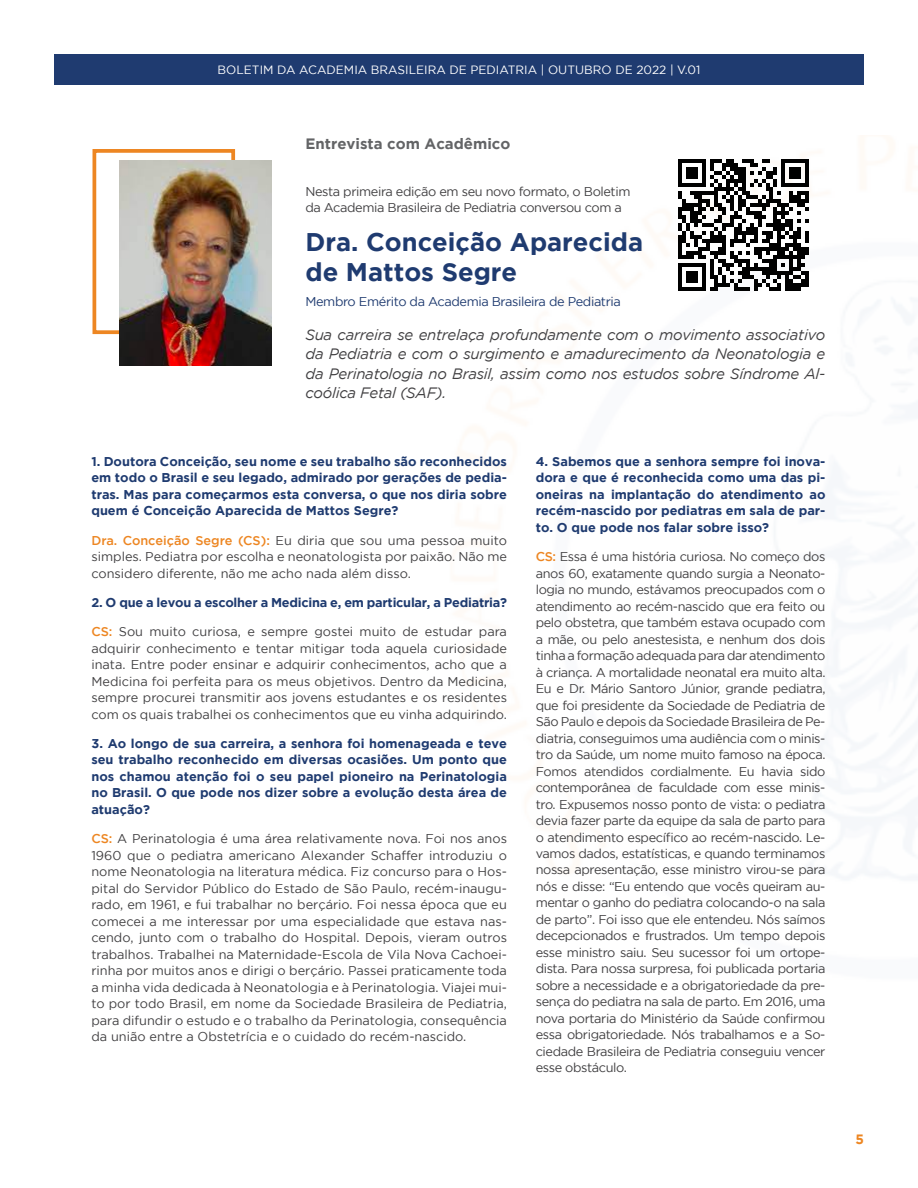
<style>
.page{position:relative;width:918px;height:1188px;background:#fff}
.page>*{position:absolute;margin:0;border:0;box-sizing:border-box;transform-origin:0 0}
.t1{font:700 25.5px/30.6px "Gotham";color:#1f3b70}
.t2{font:italic 15px/19.5px "Gotham";letter-spacing:-.02em;color:#414042;text-align:justify}
.t3{font:700 15px "Gotham";color:#636466}
.t4{font:700 13.5px "Gotham";color:#ed8622}
.t5{font:12.75px/16.5px "Gotham";letter-spacing:-.02em;color:#414042;text-align:justify}
.t6{font:700 12.75px/16.5px "Gotham";color:#1f3b70;text-align:justify}
.t7{font:700 12.75px "Gotham";letter-spacing:-.02em;color:#1f3b70}
.t8{font:12.75px "Gotham";letter-spacing:-.03em;color:#1f3b70}
.t9{font:12px "Gotham";color:#fff}
.s1{font-weight:500;color:#ed8622}
</style>
<div class="page">
<div style="left:54px;top:55px;width:810px;height:30px;background:#1f3b70"></div>
<div style="left:93px;top:149px;width:142px;height:185px;border:4px solid #ed8622"></div>
<img style="left:119px;top:160px;width:152px;height:206px">
<svg style="left:678px;top:159px;width:131px;height:132px"></svg>
<p class="t9" style="left:218px;top:63px;width:484px">BOLETIM DA ACADEMIA BRASILEIRA DE PEDIATRIA | OUTUBRO DE 2022 | V.01</p>
<p class="t3" style="left:305px;top:135px;width:206px">Entrevista com Acadêmico</p>
<p class="t5" style="left:305px;top:183px;width:327px">Nesta primeira edição em seu novo formato, o Boletim da Academia Brasileira de Pediatria conversou com a</p>
<h1 class="t1" style="left:305px;top:226px;width:339px">Dra. Conceição Aparecida de Mattos Segre</h1>
<p class="t8" style="left:305px;top:294px;width:317px">Membro Emérito da Academia Brasileira de Pediatria</p>
<p class="t2" style="left:305px;top:325px;width:522px">Sua carreira se entrelaça profundamente com o movimento associativo da Pediatria e com o surgimento e amadurecimento da Neonatologia e da Perinatologia no Brasil, assim como nos estudos sobre Síndrome Al&shy;coólica Fetal (SAF).</p>
<p class="t6" style="left:91px;top:453px;width:417px">1. Doutora Conceição, seu nome e seu trabalho são reconhecidos em todo o Brasil e seu legado, admirado por gerações de pedia&shy;tras. Mas para começarmos esta conversa, o que nos diria sobre quem é Conceição Aparecida de Mattos Segre?</p>
<p class="t5" style="left:91px;top:532px;width:417px"><span class="s1">Dra. Conceição Segre (CS):</span> Eu diria que sou uma pessoa muito simples. Pediatra por escolha e neonatologista por paixão. Não me considero diferente, não me acho nada além disso.</p>
<p class="t7" style="left:91px;top:595px;width:417px">2. O que a levou a escolher a Medicina e, em particular, a Pediatria?</p>
<p class="t5" style="left:91px;top:623px;width:417px"><span class="s1">CS:</span> Sou muito curiosa, e sempre gostei muito de estudar para adquirir conhecimento e tentar mitigar toda aquela curiosidade inata. Entre poder ensinar e adquirir conhecimentos, acho que a Medicina foi perfeita para os meus objetivos. Dentro da Medicina, sempre procurei transmitir aos jovens estudantes e os residentes com os quais trabalhei os conhecimentos que eu vinha adquirindo.</p>
<p class="t6" style="left:91px;top:735px;width:417px">3. Ao longo de sua carreira, a senhora foi homenageada e teve seu trabalho reconhecido em diversas ocasiões. Um ponto que nos chamou atenção foi o seu papel pioneiro na Perinatologia no Brasil. O que pode nos dizer sobre a evolução desta área de atuação?</p>
<p class="t5" style="left:91px;top:830px;width:417px"><span class="s1">CS:</span> A Perinatologia é uma área relativamente nova. Foi nos anos 1960 que o pediatra americano Alexander Schaffer introduziu o nome Neonatologia na literatura médica. Fiz concurso para o Hos&shy;pital do Servidor Público do Estado de São Paulo, recém-inaugu&shy;rado, em 1961, e fui trabalhar no berçário. Foi nessa época que eu comecei a me interessar por uma especialidade que estava nas&shy;cendo, junto com o trabalho do Hospital. Depois, vieram outros trabalhos. Trabalhei na Maternidade-Escola de Vila Nova Cachoei&shy;rinha por muitos anos e dirigi o berçário. Passei praticamente toda a minha vida dedicada à Neonatologia e à Perinatologia. Viajei mui&shy;to por todo Brasil, em nome da Sociedade Brasileira de Pediatria, para difundir o estudo e o trabalho da Perinatologia, consequência da união entre a Obstetrícia e o cuidado do recém-nascido.</p>
<p class="t6" style="left:536px;top:453px;width:291px">4. Sabemos que a senhora sempre foi inova&shy;dora e que é reconhecida como uma das pi&shy;oneiras na implantação do atendimento ao recém-nascido por pediatras em sala de par&shy;to. O que pode nos falar sobre isso?</p>
<p class="t5" style="left:536px;top:548px;width:291px"><span class="s1">CS:</span> Essa é uma história curiosa. No começo dos anos 60, exatamente quando surgia a Neonato&shy;logia no mundo, estávamos preocupados com o atendimento ao recém-nascido que era feito ou pelo obstetra, que também estava ocupado com a mãe, ou pelo anestesista, e nenhum dos dois tinha a formação adequada para dar atendimento à criança. A mortalidade neonatal era muito alta.<br>Eu e Dr. Mário Santoro Júnior, grande pediatra, que foi presidente da Sociedade de Pediatria de São Paulo e depois da Sociedade Brasileira de Pe&shy;diatria, conseguimos uma audiência com o minis&shy;tro da Saúde, um nome muito famoso na época.<br>Fomos atendidos cordialmente. Eu havia sido contemporânea de faculdade com esse minis&shy;tro. Expusemos nosso ponto de vista: o pediatra devia fazer parte da equipe da sala de parto para o atendimento específico ao recém-nascido. Le&shy;vamos dados, estatísticas, e quando terminamos nossa apresentação, esse ministro virou-se para nós e disse: “Eu entendo que vocês queiram au&shy;mentar o ganho do pediatra colocando-o na sala de parto”. Foi isso que ele entendeu. Nós saímos decepcionados e frustrados. Um tempo depois esse ministro saiu. Seu sucessor foi um ortope&shy;dista. Para nossa surpresa, foi publicada portaria sobre a necessidade e a obrigatoriedade da pre&shy;sença do pediatra na sala de parto. Em 2016, uma nova portaria do Ministério da Saúde confirmou essa obrigatoriedade. Nós trabalhamos e a So&shy;ciedade Brasileira de Pediatria conseguiu vencer esse obstáculo.</p>
<p class="t4" style="left:855px;top:1131px;width:10px">5</p>
</div>
